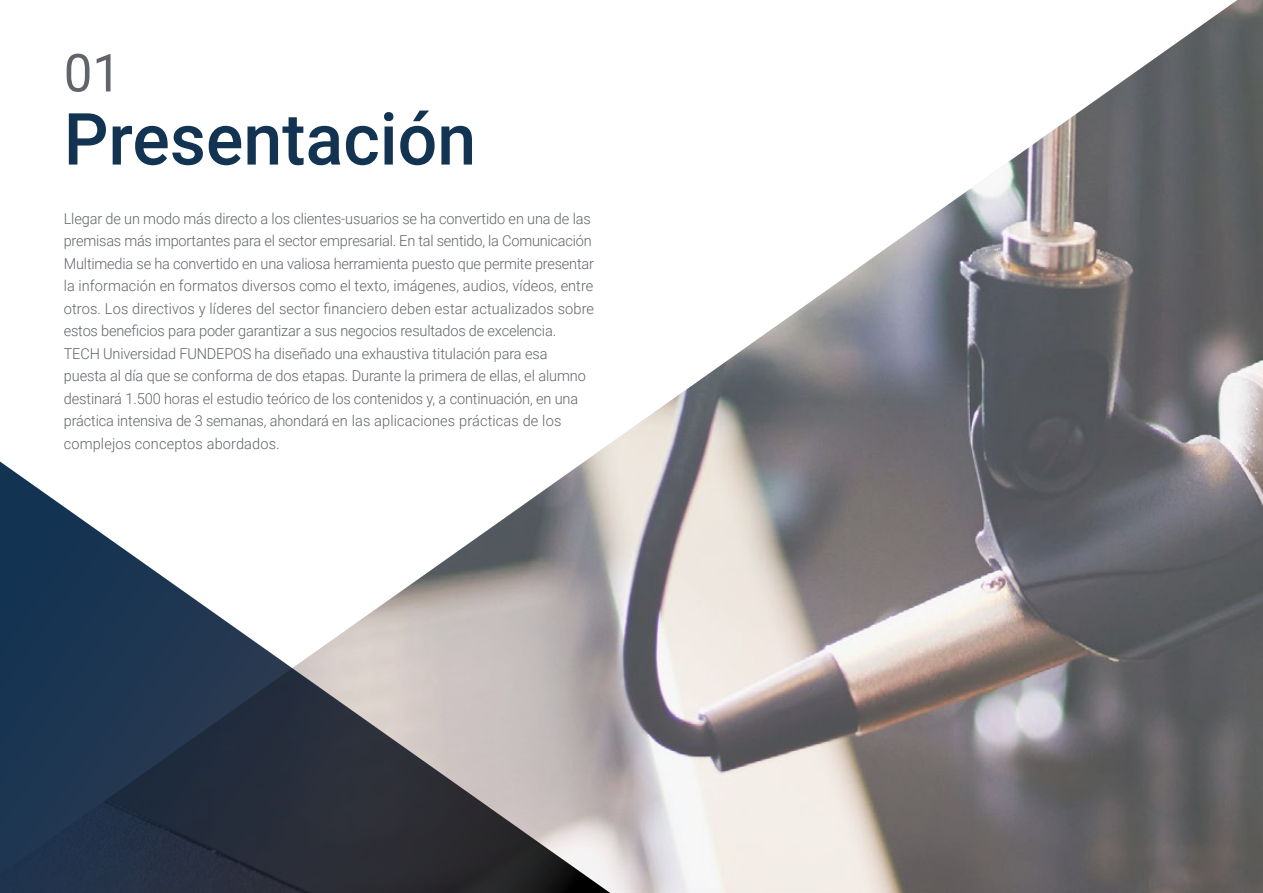
<style>
.page{position:relative;width:1263px;height:893px;background:#fff}
.page>*{position:absolute;margin:0;border:0;box-sizing:border-box;transform-origin:0 0}
.t1{font:500 72px "Roboto";color:#123352}
.t2{font:52.5px "Roboto";color:#61646a}
.t3{font:300 15px/22.5px "Roboto";letter-spacing:-.01em;color:#61646a}
</style>
<div class="page">
<img style="left:607px;top:0;width:656px;height:893px">
<svg style="left:0;top:446px;width:640px;height:447px"></svg>
<h2 class="t2" style="left:64px;top:36px;width:59px">01</h2>
<h1 class="t1" style="left:64px;top:89px;width:414px">Presentación</h1>
<p class="t3" style="left:64px;top:207px;width:532px">Llegar de un modo más directo a los clientes-usuarios se ha convertido en una de las premisas más importantes para el sector empresarial. En tal sentido, la Comunicación Multimedia se ha convertido en una valiosa herramienta puesto que permite presentar la información en formatos diversos como el texto, imágenes, audios, vídeos, entre otros. Los directivos y líderes del sector financiero deben estar actualizados sobre estos beneficios para poder garantizar a sus negocios resultados de excelencia.<br>TECH Universidad FUNDEPOS ha diseñado una exhaustiva titulación para esa puesta al día que se conforma de dos etapas. Durante la primera de ellas, el alumno destinará 1.500 horas el estudio teórico de los contenidos y, a continuación, en una práctica intensiva de 3 semanas, ahondará en las aplicaciones prácticas de los complejos conceptos abordados.</p>
</div>
